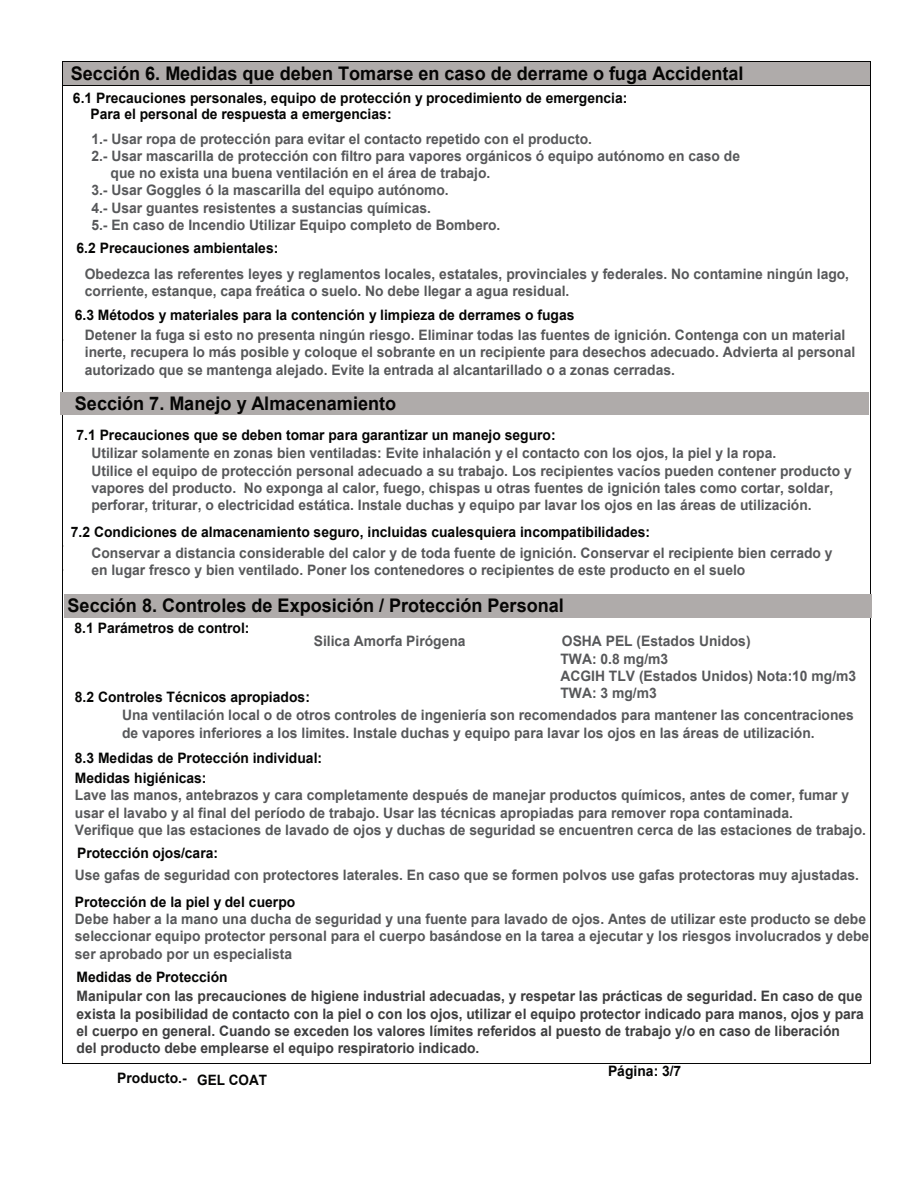
<style>
.page{position:relative;width:918px;height:1188px;background:#fff}
.page>*{position:absolute;margin:0;border:0;box-sizing:border-box;transform-origin:0 0}
.t1{font:700 18.75px "Arial";color:#050504;scale:.96 1}
.t2{font:700 14.4px/17.2px "Arial";color:#57585a;scale:.96 1}
.t3{font:700 14.4px/16.2px "Arial";color:#050504;scale:.96 1}
.t4{font:700 14.4px/17.2px "Arial";color:#3e3e3f;scale:.96 1}
.t5{font:700 14.25px "Arial";color:#050504;scale:.95 1}
</style>
<div class="page">
<div style="left:63px;top:62px;width:807px;height:23px;background:#afabaa"></div>
<hr style="left:63px;top:61px;width:807px;height:1px;background:#050504">
<svg style="left:62px;top:61px;width:1px;height:25px"></svg>
<hr style="left:63px;top:85px;width:807px;height:1px;background:#050504">
<svg style="left:870px;top:61px;width:1px;height:25px"></svg>
<hr style="left:62px;top:86px;width:1px;height:230px;background:#050504">
<hr style="left:870px;top:86px;width:1px;height:230px;background:#050504">
<svg style="left:62px;top:316px;width:1px;height:24px"></svg>
<svg style="left:870px;top:316px;width:1px;height:24px"></svg>
<hr style="left:62px;top:340px;width:1px;height:206px;background:#050504">
<hr style="left:870px;top:340px;width:1px;height:206px;background:#050504">
<svg style="left:62px;top:546px;width:1px;height:24px"></svg>
<svg style="left:870px;top:546px;width:1px;height:24px"></svg>
<hr style="left:62px;top:570px;width:1px;height:493px;background:#050504">
<hr style="left:63px;top:1063px;width:807px;height:1px;background:#050504">
<hr style="left:870px;top:570px;width:1px;height:493px;background:#050504">
<div style="left:64px;top:594px;width:807px;height:23px;background:#afabaa"></div>
<div style="left:61px;top:392px;width:808px;height:23px;background:#afabaa"></div>
<h1 class="t1" style="left:71px;top:61px;width:702px">Sección 6. Medidas que deben Tomarse en caso de derrame o fuga Accidental</h1>
<p class="t3" style="left:90px;top:90px;width:561px;text-indent:-18px">6.1 Precauciones personales, equipo de protección y procedimiento de emergencia:<br>Para el personal de respuesta a emergencias:</p>
<p class="t2" style="left:91px;top:130px;width:523px">1.- Usar ropa de protección para evitar el contacto repetido con el producto.</p>
<p class="t2" style="left:91px;top:148px;width:677px">2.- Usar mascarilla de protección con filtro para vapores orgánicos ó equipo autónomo en caso de</p>
<p class="t2" style="left:111px;top:165px;width:397px">que no exista una buena ventilación en el área de trabajo.</p>
<p class="t2" style="left:91px;top:182px;width:374px">3.- Usar Goggles ó la mascarilla del equipo autónomo.</p>
<p class="t2" style="left:91px;top:199px;width:355px">4.- Usar guantes resistentes a sustancias químicas.</p>
<p class="t2" style="left:91px;top:217px;width:428px">5.- En caso de Incendio Utilizar Equipo completo de Bombero.</p>
<p class="t3" style="left:77px;top:240px;width:212px">6.2 Precauciones ambientales:</p>
<p class="t2" style="left:85px;top:266px;width:798px">Obedezca las referentes leyes y reglamentos locales, estatales, provinciales y federales. No contamine ningún lago, corriente, estanque, capa freática o suelo. No debe llegar a agua residual.</p>
<p class="t3" style="left:75px;top:308px;width:522px">6.3 Métodos y materiales para la contención y limpieza de derrames o fugas</p>
<p class="t2" style="left:85px;top:327px;width:804px">Detener la fuga si esto no presenta ningún riesgo. Eliminar todas las fuentes de ignición. Contenga con un material inerte, recupera lo más posible y coloque el sobrante en un recipiente para desechos adecuado. Advierta al personal autorizado que se mantenga alejado. Evite la entrada al alcantarillado o a zonas cerradas.</p>
<h1 class="t1" style="left:75px;top:391px;width:336px">Sección 7. Manejo y Almacenamiento</h1>
<p class="t2" style="left:91px;top:445px;width:794px">Utilizar solamente en zonas bien ventiladas: Evite inhalación y el contacto con los ojos, la piel y la ropa.<br>Utilice el equipo de protección personal adecuado a su trabajo. Los recipientes vacíos pueden contener producto y vapores del producto. No exponga al calor, fuego, chispas u otras fuentes de ignición tales como cortar, soldar, perforar, triturar, o electricidad estática. Instale duchas y equipo par lavar los ojos en las áreas de utilización.</p>
<p class="t3" style="left:76px;top:427px;width:501px">7.1 Precauciones que se deben tomar para garantizar un manejo seguro:</p>
<p class="t3" style="left:71px;top:525px;width:605px">7.2 Condiciones de almacenamiento seguro, incluidas cualesquiera incompatibilidades:</p>
<p class="t2" style="left:91px;top:545px;width:774px">Conservar a distancia considerable del calor y de toda fuente de ignición. Conservar el recipiente bien cerrado y en lugar fresco y bien ventilado. Poner los contenedores o recipientes de este producto en el suelo</p>
<h1 class="t1" style="left:68px;top:593px;width:518px">Sección 8. Controles de Exposición / Protección Personal</h1>
<p class="t3" style="left:75px;top:620px;width:184px">8.1 Parámetros de control:</p>
<p class="t2" style="left:314px;top:633px;width:160px">Silica Amorfa Pirógena</p>
<p class="t2" style="left:560px;top:633px;width:310px">OSHA PEL (Estados Unidos)<br>TWA: 0.8 mg/m3<br>ACGIH TLV (Estados Unidos) Nota:10 mg/m3<br>TWA: 3 mg/m3</p>
<p class="t2" style="left:122px;top:707px;width:764px">Una ventilación local o de otros controles de ingeniería son recomendados para mantener las concentraciones de vapores inferiores a los limites. Instale duchas y equipo para lavar los ojos en las áreas de utilización.</p>
<p class="t3" style="left:75px;top:689px;width:246px">8.2 Controles Técnicos apropiados:</p>
<p class="t3" style="left:75px;top:748px;width:259px;line-height:20.1px">8.3 Medidas de Protección individual:<br>Medidas higiénicas:</p>
<p class="t2" style="left:75px;top:787px;width:826px">Lave las manos, antebrazos y cara completamente después de manejar productos químicos, antes de comer, fumar y usar el lavabo y al final del período de trabajo. Usar las técnicas apropiadas para remover ropa contaminada.<br>Verifique que las estaciones de lavado de ojos y duchas de seguridad se encuentren cerca de las estaciones de trabajo.</p>
<p class="t3" style="left:77px;top:845px;width:148px">Protección ojos/cara:</p>
<p class="t3" style="left:75px;top:894px;width:231px">Protección de la piel y del cuerpo</p>
<p class="t2" style="left:75px;top:911px;width:829px">Debe haber a la mano una ducha de seguridad y una fuente para lavado de ojos. Antes de utilizar este producto se debe seleccionar equipo protector personal para el cuerpo basándose en la tarea a ejecutar y los riesgos involucrados y debe ser aprobado por un especialista</p>
<p class="t3" style="left:77px;top:969px;width:159px">Medidas de Protección</p>
<p class="t4" style="left:77px;top:988px;width:822px">Manipular con las precauciones de higiene industrial adecuadas, y respetar las prácticas de seguridad. En caso de que exista la posibilidad de contacto con la piel o con los ojos, utilizar el equipo protector indicado para manos, ojos y para el cuerpo en general. Cuando se exceden los valores límites referidos al puesto de trabajo y/o en caso de liberación<br>del producto debe emplearse el equipo respiratorio indicado.</p>
<p class="t3" style="left:117px;top:1070px;width:74px">Producto.-</p>
<p class="t3" style="left:608px;top:1064px;width:78px">Página: 3/7</p>
<p class="t2" style="left:75px;top:867px;width:818px">Use gafas de seguridad con protectores laterales. En caso que se formen polvos use gafas protectoras muy ajustadas.</p>
<p class="t5" style="left:197px;top:1070px;width:75px">GEL COAT</p>
</div>
